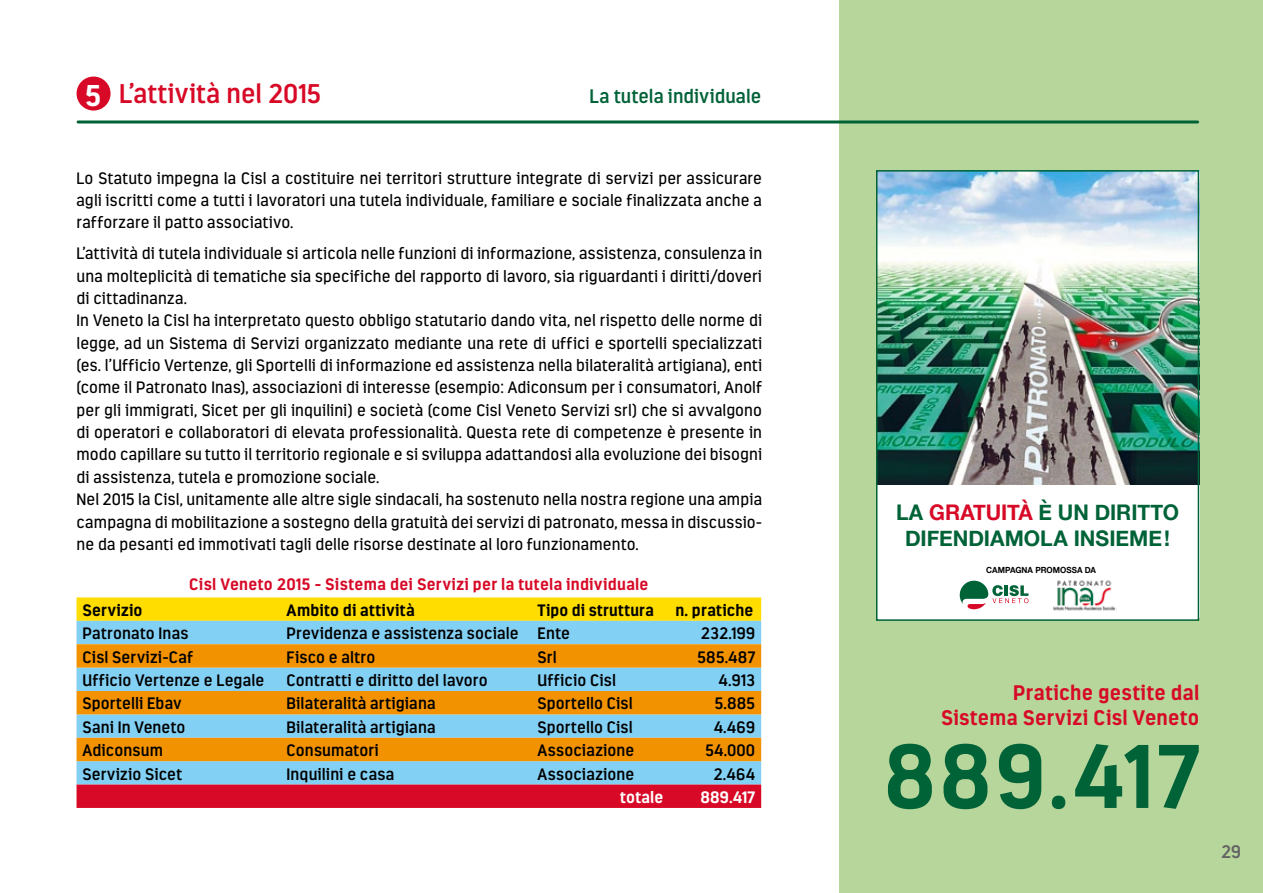
<style>
.page{position:relative;width:1263px;height:893px;background:#fff}
.page>*{position:absolute;margin:0;border:0;box-sizing:border-box;transform-origin:0 0}
.t1{font:700 90px "Estandar";letter-spacing:.035em;color:#006237}
.t2{font:600 27px "Estandar";letter-spacing:.02em;color:#d70926}
.t3{font:700 21.6px/26px "Helvetica Neue";color:#006237;text-align:center}
.t4{font:700 21px/25.2px "Estandar";letter-spacing:.02em;color:#d70926;text-align:right}
.t5{font:600 19.5px "Estandar";letter-spacing:.01em;color:#006237}
.t6{font:600 18px "Estandar";color:#646363}
.t7{font:16.5px/22.4px "Estandar";letter-spacing:.015em;color:#000;text-align:justify}
.t8{font:600 16.5px "Estandar";letter-spacing:.015em;color:#000}
.t9{font:700 16.5px "Estandar";letter-spacing:.02em;color:#d70926}
.t10{font:700 16.5px "Estandar";letter-spacing:.025em;color:#000}
.t11{font:700 16.5px "Estandar";letter-spacing:.01em;color:#fff}
.t12{font:700 8.4px "Helvetica Neue";letter-spacing:.005em;color:#000;scale:.95 1}
.s1{font-weight:700;font-size:30px;color:#fff}
.s2{color:#d70926}
</style>
<div class="page">
<div style="left:839px;top:0;width:424px;height:893px;background:#b7d69b"></div>
<div style="left:876px;top:170px;width:323px;height:447px;background:#fff"></div>
<img style="left:879px;top:173px;width:317px;height:311px">
<img style="left:1053px;top:580px;width:63px;height:31px">
<div style="left:959px;top:579px;width:30px;height:31px;border:2px solid #fff;border-radius:50%"></div>
<svg style="left:960px;top:581px;width:68px;height:28px"></svg>
<div style="left:876px;top:170px;width:323px;height:451px;border:2px solid #006237"></div>
<svg style="left:77px;top:597px;width:684px;height:24px;background:#fedd07"></svg>
<div style="left:77px;top:621px;width:684px;height:163px;background:#83d0f5"></div>
<svg style="left:77px;top:644px;width:684px;height:117px;background:#c6ab62"></svg>
<svg style="left:77px;top:784px;width:684px;height:24px;background:#d60e2b"></svg>
<div style="left:77px;top:77px;width:34px;height:34px;background:#d70926;border-radius:50%"></div>
<hr style="left:78px;top:120px;width:1120px;height:3px;background:#006237">
<h2 class="t2" style="left:85px;top:77px;width:238px"><span class="s1">5</span> L’attività nel 2015</h2>
<p class="t5" style="left:589px;top:84px;width:173px">La tutela individuale</p>
<p class="t7" style="left:77px;top:167px;width:687px">Lo Statuto impegna la Cisl a costituire nei territori strutture integrate di servizi per assicurare agli iscritti come a tutti i lavoratori una tutela individuale, familiare e sociale finalizzata anche a rafforzare il patto associativo.</p>
<p class="t7" style="left:77px;top:242px;width:687px;text-align:left">L’attività di tutela individuale si articola nelle funzioni di informazione, assistenza, consulenza in una molteplicità di tematiche sia specifiche del rapporto di lavoro, sia riguardanti i diritti/doveri di cittadinanza.<br>In Veneto la Cisl ha interpretato questo obbligo statutario dando vita, nel rispetto delle norme di legge, ad un Sistema di Servizi organizzato mediante una rete di uffici e sportelli specializzati (es. l’Ufficio Vertenze, gli Sportelli di informazione ed assistenza nella bilateralità artigiana), enti (come il Patronato Inas), associazioni di interesse (esempio: Adiconsum per i consumatori, Anolf per gli immigrati, Sicet per gli inquilini) e società (come Cisl Veneto Servizi srl) che si avvalgono di operatori e collaboratori di elevata professionalità. Questa rete di competenze è presente in modo capillare su tutto il territorio regionale e si sviluppa adattandosi alla evoluzione dei bisogni di assistenza, tutela e promozione sociale.<br>Nel 2015 la Cisl, unitamente alle altre sigle sindacali, ha sostenuto nella nostra regione una ampia campagna di mobilitazione a sostegno della gratuità dei servizi di patronato, messa in discussio&shy;ne da pesanti ed immotivati tagli delle risorse destinate al loro funzionamento.</p>
<p class="t9" style="left:189px;top:574px;width:461px">Cisl Veneto 2015 - Sistema dei Servizi per la tutela individuale</p>
<p class="t10" style="left:83px;top:600px;width:61px">Servizio</p>
<p class="t10" style="left:287px;top:600px;width:130px">Ambito di attività</p>
<p class="t10" style="left:537px;top:600px;width:118px">Tipo di struttura</p>
<p class="t10" style="left:675px;top:600px;width:80px">n. pratiche</p>
<p class="t8" style="left:83px;top:624px;width:107px">Patronato Inas</p>
<p class="t8" style="left:287px;top:624px;width:285px">Previdenza e assistenza sociale Ente</p>
<p class="t8" style="left:701px;top:624px;width:56px">232.199</p>
<p class="t8" style="left:83px;top:647px;width:112px">Cisl Servizi-Caf</p>
<p class="t8" style="left:287px;top:647px;width:90px">Fisco e altro</p>
<p class="t8" style="left:537px;top:647px;width:21px">Srl</p>
<p class="t8" style="left:697px;top:647px;width:60px">585.487</p>
<p class="t8" style="left:83px;top:670px;width:183px">Ufficio Vertenze e Legale</p>
<p class="t8" style="left:287px;top:670px;width:203px">Contratti e diritto del lavoro</p>
<p class="t8" style="left:537px;top:670px;width:80px">Ufficio Cisl</p>
<p class="t8" style="left:718px;top:670px;width:38px">4.913</p>
<p class="t8" style="left:83px;top:694px;width:101px">Sportelli Ebav</p>
<p class="t8" style="left:287px;top:694px;width:151px">Bilateralità artigiana</p>
<p class="t8" style="left:537px;top:694px;width:97px">Sportello Cisl</p>
<p class="t8" style="left:714px;top:694px;width:42px">5.885</p>
<p class="t8" style="left:82px;top:717px;width:105px">Sani In Veneto</p>
<p class="t8" style="left:287px;top:717px;width:151px">Bilateralità artigiana</p>
<p class="t8" style="left:537px;top:717px;width:97px">Sportello Cisl</p>
<p class="t8" style="left:714px;top:717px;width:43px">4.469</p>
<p class="t8" style="left:82px;top:740px;width:82px">Adiconsum</p>
<p class="t8" style="left:287px;top:740px;width:94px">Consumatori</p>
<p class="t8" style="left:537px;top:740px;width:98px">Associazione</p>
<p class="t8" style="left:705px;top:740px;width:52px">54.000</p>
<p class="t8" style="left:82px;top:764px;width:101px">Servizio Sicet</p>
<p class="t8" style="left:287px;top:764px;width:109px">Inquilini e casa</p>
<p class="t8" style="left:537px;top:764px;width:98px">Associazione</p>
<p class="t8" style="left:713px;top:764px;width:43px">2.464</p>
<p class="t11" style="left:620px;top:787px;width:45px">totale</p>
<p class="t11" style="left:700px;top:787px;width:56px">889.417</p>
<h3 class="t3" style="left:896px;top:500px;width:285px">LA <span class="s2">GRATUITÀ</span> È UN DIRITTO<br>DIFENDIAMOLA INSIEME!</h3>
<p class="t12" style="left:986px;top:564px;width:117px">CAMPAGNA PROMOSSA DA</p>
<p class="t4" style="left:941px;top:680px;width:260px">Pratiche gestite dal<br>Sistema Servizi Cisl Veneto</p>
<h1 class="t1" style="left:884px;top:722px;width:317px">889.417</h1>
<p class="t6" style="left:1221px;top:841px;width:22px">29</p>
</div>
